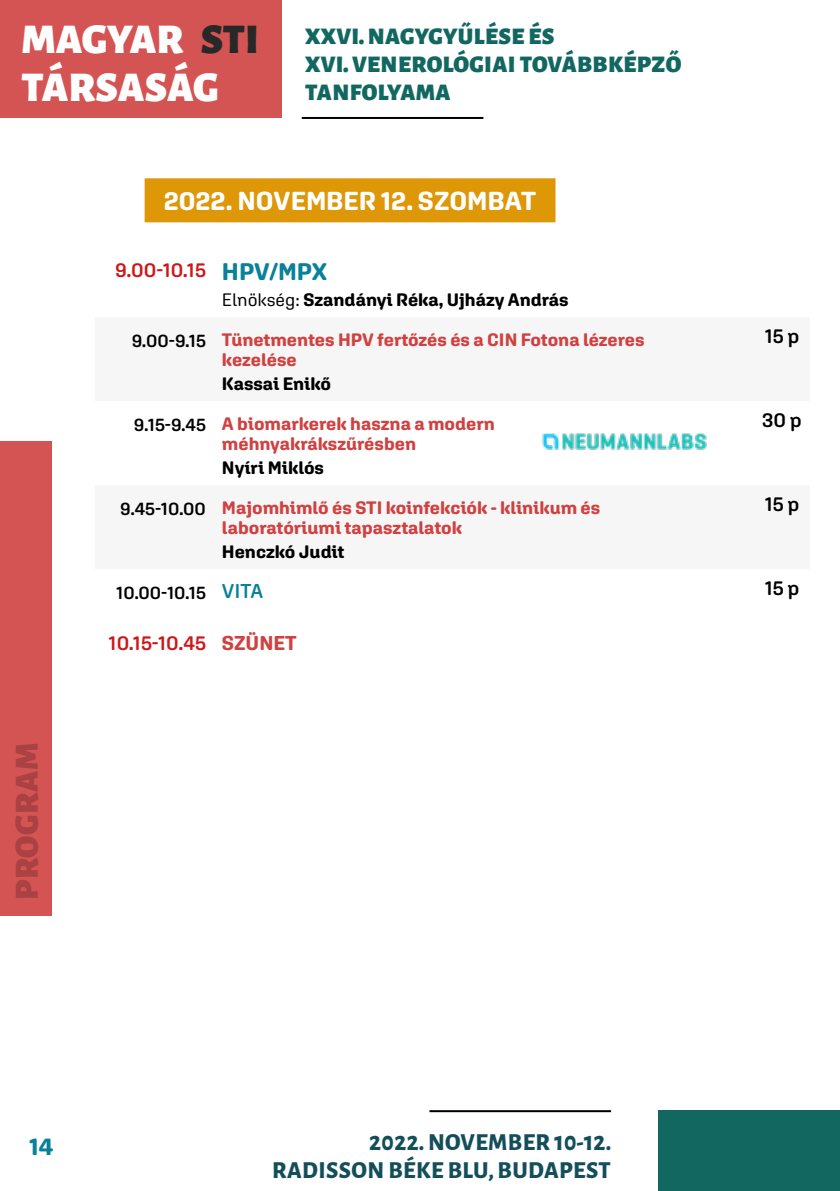
<style>
.page{position:relative;width:840px;height:1191px;background:#fff}
.page>*{position:absolute;margin:0;border:0;box-sizing:border-box;transform-origin:0 0}
.t1{font:900 42.6px/48.6px "Alegreya Sans";color:#fdfefd}
.t2{font:900 34px "Alegreya Sans";letter-spacing:.015em;color:#aa4142}
.t3{font:700 26px "Aglet Sans";color:#fff}
.t4{font:900 24px/28px "Alegreya Sans";letter-spacing:.015em;color:#126761}
.t5{font:800 24px/28px "Alegreya Sans";letter-spacing:.015em;color:#134e5a;text-align:right}
.t6{font:700 24px "Aglet Sans";color:#09819b}
.t7{font:600 20px "Aglet Sans";color:#cd1719}
.t8{font:600 20px "Aglet Sans";color:#000}
.t9{font:700 18px/20px "Aglet Sans";color:#d04141}
.t10{font:700 18px "Aglet Sans";color:#000}
.t11{font:600 18px "Aglet Sans";color:#000}
.s1{color:#282828}
.s2{font-weight:700;font-size:24px;color:#09819b}
.s3{font-weight:400}
.s4{font-weight:600;color:#000}
.s5{font-size:20px;color:#09819b}
.s6{font-weight:700;color:#d04141}
</style>
<div class="page">
<hr style="left:301px;top:117px;width:182px;height:2px;background:#000">
<hr style="left:429px;top:1110px;width:181px;height:2px;background:#000">
<div style="left:658px;top:1110px;width:181px;height:81px;background:#126761"></div>
<hr style="left:839px;top:1110px;width:1px;height:81px;background:#126761">
<div style="left:0;top:0;width:282px;height:118px;background:#d45454"></div>
<div style="left:144px;top:178px;width:411px;height:44px;background:#dd9707"></div>
<img style="left:542px;top:433px;width:165px;height:17px">
<div style="left:0;top:441px;width:52px;height:475px;background:#d45454"></div>
<h1 class="t1" style="left:21px;top:11px;width:239px">MAGYAR <span class="s1">STI<br></span>TÁRSASÁG</h1>
<h3 class="t4" style="left:305px;top:20px;width:377px">XXVI. NAGYGYŰLÉSE ÉS<br>XVI. VENEROLÓGIAI TOVÁBBKÉPZŐ<br>TANFOLYAMA</h3>
<h3 class="t3" style="left:164px;top:186px;width:373px">2022. NOVEMBER 12. SZOMBAT</h3>
<p class="t7" style="left:115px;top:258px;width:213px">9.00-10.15 <span class="s2">HPV/MPX</span></p>
<p class="t10" style="left:222px;top:289px;width:348px"><span class="s3">Elnökség:</span> Szandányi Réka, Ujházy András</p>
<p class="t9" style="left:222px;top:329px;width:424px;text-indent:-90px"><span class="s4">9.00-9.15</span> Tünetmentes HPV fertőzés és a CIN Fotona lézeres kezelése</p>
<p class="t10" style="left:222px;top:373px;width:111px">Kassai Enikő</p>
<p class="t9" style="left:134px;top:413px;width:362px;text-align:center"><span class="s4">9.15-9.45</span> A biomarkerek haszna a modern méhnyakrákszűrésben</p>
<p class="t10" style="left:222px;top:457px;width:104px">Nyíri Miklós</p>
<p class="t9" style="left:222px;top:497px;width:379px;text-indent:-102px"><span class="s4">9.45-10.00</span> Majomhimlő és STI koinfekciók - klinikum és laboratóriumi tapasztalatok</p>
<p class="t10" style="left:222px;top:541px;width:124px">Henczkó Judit</p>
<p class="t8" style="left:764px;top:324px;width:36px">15 p</p>
<p class="t8" style="left:761px;top:408px;width:41px">30 p</p>
<p class="t8" style="left:764px;top:492px;width:36px">15 p</p>
<h2 class="t2" style="left:0;top:900px;width:159px;rotate:-90deg">PROGRAM</h2>
<p class="t11" style="left:116px;top:582px;width:149px">10.00-10.15 <span class="s5">VITA</span></p>
<p class="t8" style="left:764px;top:576px;width:36px">15 p</p>
<p class="t7" style="left:108px;top:630px;width:189px">10.15-10.45 <span class="s6">SZÜNET</span></p>
<h3 class="t6" style="left:29px;top:1132px;width:26px">14</h3>
<h3 class="t5" style="left:272px;top:1126px;width:340px">2022. NOVEMBER 10-12.<br>RADISSON BÉKE BLU, BUDAPEST</h3>
</div>
